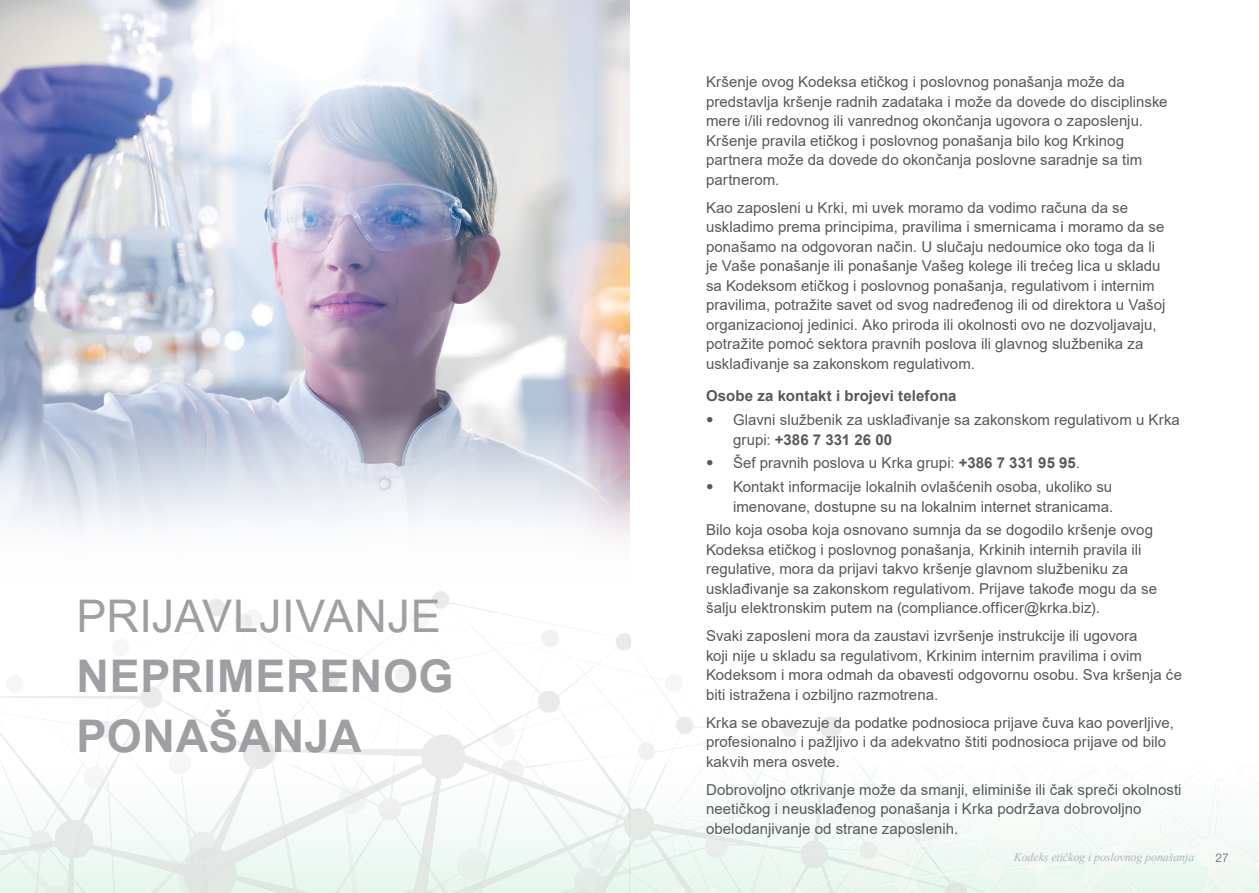
<style>
.page{position:relative;width:1259px;height:893px;background:#fff}
.page>*{position:absolute;margin:0;border:0;box-sizing:border-box;transform-origin:0 0}
.NASLOV_roman{font:700 45px/60px "Arial";letter-spacing:.015em;color:#9d9fa2}
.tekoci_TXT{font:15px/19.5px "Arial";letter-spacing:.005em;color:#57585a}
.tekoci_TXT-2{font:700 15px "Arial";letter-spacing:.01em;color:#57585a}
.t1{font:italic 12px "Times New Roman";letter-spacing:-.01em;color:#b2b3b7}
.t2{font:300 12px "Helvetica Neue LT Pro";color:#57585a}
.s1{font-weight:400}
.s2{font-family:"Helvetica Neue LT Pro";font-weight:300}
.s3{font-weight:700}
</style>
<div class="page">
<img style="left:0;top:0;width:629px;height:310px">
<svg style="left:0;top:310px;width:629px;height:37px;background:#cbc5cf"></svg>
<svg style="left:0;top:347px;width:629px;height:10px"></svg>
<img style="left:0;top:357px;width:1259px;height:536px">
<p class="NASLOV_roman" style="left:77px;top:587px;width:378px"><span class="s1">PRIJAVLJIVANJE<br></span>NEPRIMERENOG<br>PONAŠANJA</p>
<p class="tekoci_TXT" style="left:706px;top:72px;width:463px">Kršenje ovog Kodeksa etičkog i poslovnog ponašanja može da predstavlja kršenje radnih zadataka i može da dovede do disciplinske mere i/ili redovnog ili vanrednog okončanja ugovora o zaposlenju.<br>Kršenje pravila etičkog i poslovnog ponašanja bilo kog Krkinog partnera može da dovede do okončanja poslovne saradnje sa tim partnerom.</p>
<p class="tekoci_TXT" style="left:706px;top:198px;width:461px">Kao zaposleni u Krki, mi uvek moramo da vodimo računa da se uskladimo prema principima, pravilima i smernicama i moramo da se ponašamo na odgovoran način. U slučaju nedoumice oko toga da li je Vaše ponašanje ili ponašanje Vašeg kolege ili trećeg lica u skladu sa Kodeksom etičkog i poslovnog ponašanja, regulativom i internim pravilima, potražite savet od svog nadređenog ili od direktora u Vašoj organizacionoj jedinici. Ako priroda ili okolnosti ovo ne dozvoljavaju, potražite pomoć sektora pravnih poslova ili glavnog službenika za usklađivanje sa zakonskom regulativom.</p>
<p class="tekoci_TXT-2" style="left:706px;top:385px;width:252px">Osobe za kontakt i brojevi telefona</p>
<p class="tekoci_TXT" style="left:733px;top:410px;width:448px;text-indent:-27px"><span class="s2">•</span> Glavni službenik za usklađivanje sa zakonskom regulativom u Krka grupi: <span class="s3">+386 7 331 26 00</span></p>
<p class="tekoci_TXT" style="left:706px;top:453px;width:375px"><span class="s2">•</span> Šef pravnih poslova u Krka grupi: <span class="s3">+386 7 331 95 95</span>.</p>
<p class="tekoci_TXT" style="left:706px;top:477px;width:409px;text-align:right"><span class="s2">•</span> Kontakt informacije lokalnih ovlašćenih osoba, ukoliko su imenovane, dostupne su na lokalnim internet stranicama.</p>
<p class="tekoci_TXT" style="left:706px;top:520px;width:452px">Bilo koja osoba koja osnovano sumnja da se dogodilo kršenje ovog Kodeksa etičkog i poslovnog ponašanja, Krkinih internih pravila ili regulative, mora da prijavi takvo kršenje glavnom službeniku za usklađivanje sa zakonskom regulativom. Prijave takođe mogu da se šalju elektronskim putem na (compliance.officer@krka.biz).</p>
<p class="tekoci_TXT" style="left:706px;top:626px;width:477px">Svaki zaposleni mora da zaustavi izvršenje instrukcije ili ugovora<br>koji nije u skladu sa regulativom, Krkinim internim pravilima i ovim Kodeksom i mora odmah da obavesti odgovornu osobu. Sva kršenja će biti istražena i ozbiljno razmotrena.</p>
<p class="tekoci_TXT" style="left:706px;top:713px;width:469px">Krka se obavezuje da podatke podnosioca prijave čuva kao poverljive, profesionalno i pažljivo i da adekvatno štiti podnosioca prijave od bilo kakvih mera osvete.</p>
<p class="tekoci_TXT" style="left:706px;top:780px;width:477px">Dobrovoljno otkrivanje može da smanji, eliminiše ili čak spreči okolnosti neetičkog i neusklađenog ponašanja i Krka podržava dobrovoljno obelodanjivanje od strane zaposlenih.</p>
<p class="t1" style="left:1014px;top:849px;width:182px">Kodeks etičkog i poslovnog ponašanja</p>
<p class="t2" style="left:1215px;top:850px;width:15px">27</p>
</div>
